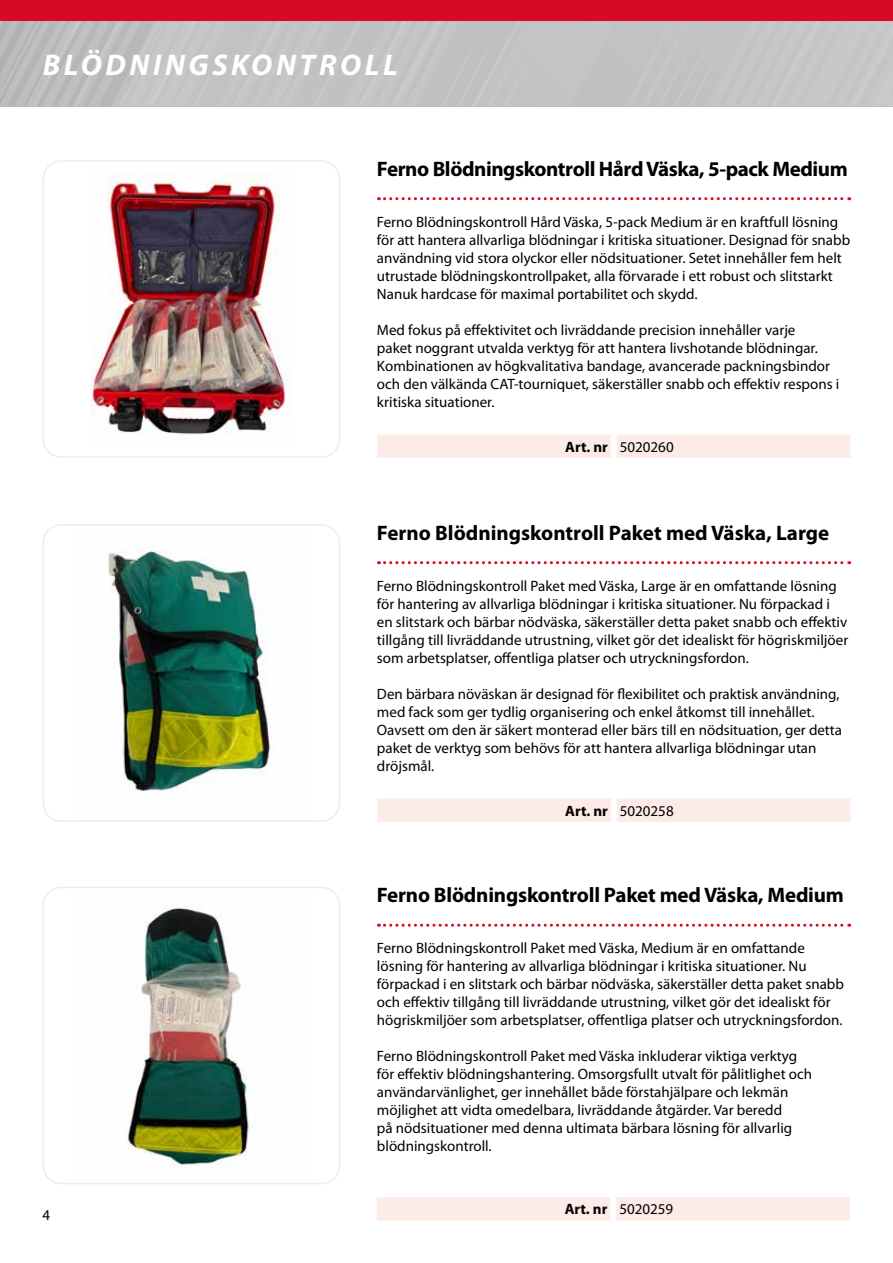
<style>
.page{position:relative;width:893px;height:1263px;background:#fff}
.page>*{position:absolute;margin:0;border:0;box-sizing:border-box;transform-origin:0 0}
.t1{font:italic 700 30px "Myriad Pro";letter-spacing:.12em;color:#fff}
.t2{font:700 21px "Myriad Pro";letter-spacing:-.01em;color:#000}
.t3{font:15px/18px "Myriad Pro";color:#000}
.s1{font-weight:700}
</style>
<div class="page">
<div style="left:0;top:0;width:893px;height:21px;background:#d70926"></div>
<svg style="left:0;top:21px;width:893px;height:85px;background:#c1c2c2"></svg>
<img style="left:90px;top:174px;width:199px;height:261px">
<div style="left:43px;top:160px;width:297px;height:298px;border:2px solid #ededed;border-radius:18px"></div>
<svg style="left:378px;top:197px;width:472px;height:3px"></svg>
<div style="left:377px;top:435px;width:473px;height:23px;background:#fcebe7"></div>
<div style="left:611px;top:435px;width:6px;height:23px;background:#fff"></div>
<img style="left:126px;top:906px;width:123px;height:268px">
<div style="left:43px;top:887px;width:297px;height:297px;border:2px solid #ededed;border-radius:18px"></div>
<svg style="left:378px;top:924px;width:472px;height:3px"></svg>
<div style="left:377px;top:1197px;width:473px;height:23px;background:#fcebe7"></div>
<div style="left:610px;top:1197px;width:6px;height:23px;background:#fff"></div>
<img style="left:102px;top:550px;width:168px;height:249px">
<div style="left:43px;top:524px;width:297px;height:298px;border:2px solid #ededed;border-radius:18px"></div>
<svg style="left:378px;top:561px;width:472px;height:3px"></svg>
<div style="left:377px;top:798px;width:473px;height:24px;background:#fcebe7"></div>
<div style="left:611px;top:798px;width:6px;height:24px;background:#fff"></div>
<h1 class="t1" style="left:43px;top:45px;width:356px">BLÖDNINGSKONTROLL</h1>
<h2 class="t2" style="left:377px;top:155px;width:472px">Ferno Blödningskontroll Hård Väska, 5-pack Medium</h2>
<p class="t3" style="left:377px;top:212px;width:475px">Ferno Blödningskontroll Hård Väska, 5-pack Medium är en kraftfull lösning för att hantera allvarliga blödningar i kritiska situationer. Designad för snabb användning vid stora olyckor eller nödsituationer. Setet innehåller fem helt utrustade blödningskontrollpaket, alla förvarade i ett robust och slitstarkt Nanuk hardcase för maximal portabilitet och skydd.</p>
<p class="t3" style="left:377px;top:320px;width:464px">Med fokus på effektivitet och livräddande precision innehåller varje<br>paket noggrant utvalda verktyg för att hantera livshotande blödningar.<br>Kombinationen av högkvalitativa bandage, avancerade packningsbindor och den välkända CAT-tourniquet, säkerställer snabb och effektiv respons i kritiska situationer.</p>
<p class="t3" style="left:565px;top:438px;width:110px"><span class="s1">Art. nr</span> 5020260</p>
<h2 class="t2" style="left:377px;top:519px;width:454px">Ferno Blödningskontroll Paket med Väska, Large</h2>
<p class="t3" style="left:377px;top:576px;width:473px">Ferno Blödningskontroll Paket med Väska, Large är en omfattande lösning för hantering av allvarliga blödningar i kritiska situationer. Nu förpackad i en slitstark och bärbar nödväska, säkerställer detta paket snabb och effektiv tillgång till livräddande utrustning, vilket gör det idealiskt för högriskmiljöer som arbetsplatser, offentliga platser och utryckningsfordon.</p>
<p class="t3" style="left:377px;top:684px;width:467px">Den bärbara növäskan är designad för flexibilitet och praktisk användning, med fack som ger tydlig organisering och enkel åtkomst till innehållet.<br>Oavsett om den är säkert monterad eller bärs till en nödsituation, ger detta paket de verktyg som behövs för att hantera allvarliga blödningar utan dröjsmål.</p>
<p class="t3" style="left:565px;top:801px;width:110px"><span class="s1">Art. nr</span> 5020258</p>
<h2 class="t2" style="left:377px;top:882px;width:468px">Ferno Blödningskontroll Paket med Väska, Medium</h2>
<p class="t3" style="left:43px;top:1206px;width:9px">4</p>
<p class="t3" style="left:377px;top:939px;width:469px">Ferno Blödningskontroll Paket med Väska, Medium är en omfattande lösning för hantering av allvarliga blödningar i kritiska situationer. Nu förpackad i en slitstark och bärbar nödväska, säkerställer detta paket snabb och effektiv tillgång till livräddande utrustning, vilket gör det idealiskt för högriskmiljöer som arbetsplatser, offentliga platser och utryckningsfordon.</p>
<p class="t3" style="left:377px;top:1047px;width:437px">Ferno Blödningskontroll Paket med Väska inkluderar viktiga verktyg för effektiv blödningshantering. Omsorgsfullt utvalt för pålitlighet och användarvänlighet, ger innehållet både förstahjälpare och lekmän möjlighet att vidta omedelbara, livräddande åtgärder. Var beredd<br>på nödsituationer med denna ultimata bärbara lösning för allvarlig blödningskontroll.</p>
<p class="t3" style="left:565px;top:1200px;width:110px"><span class="s1">Art. nr</span> 5020259</p>
</div>
